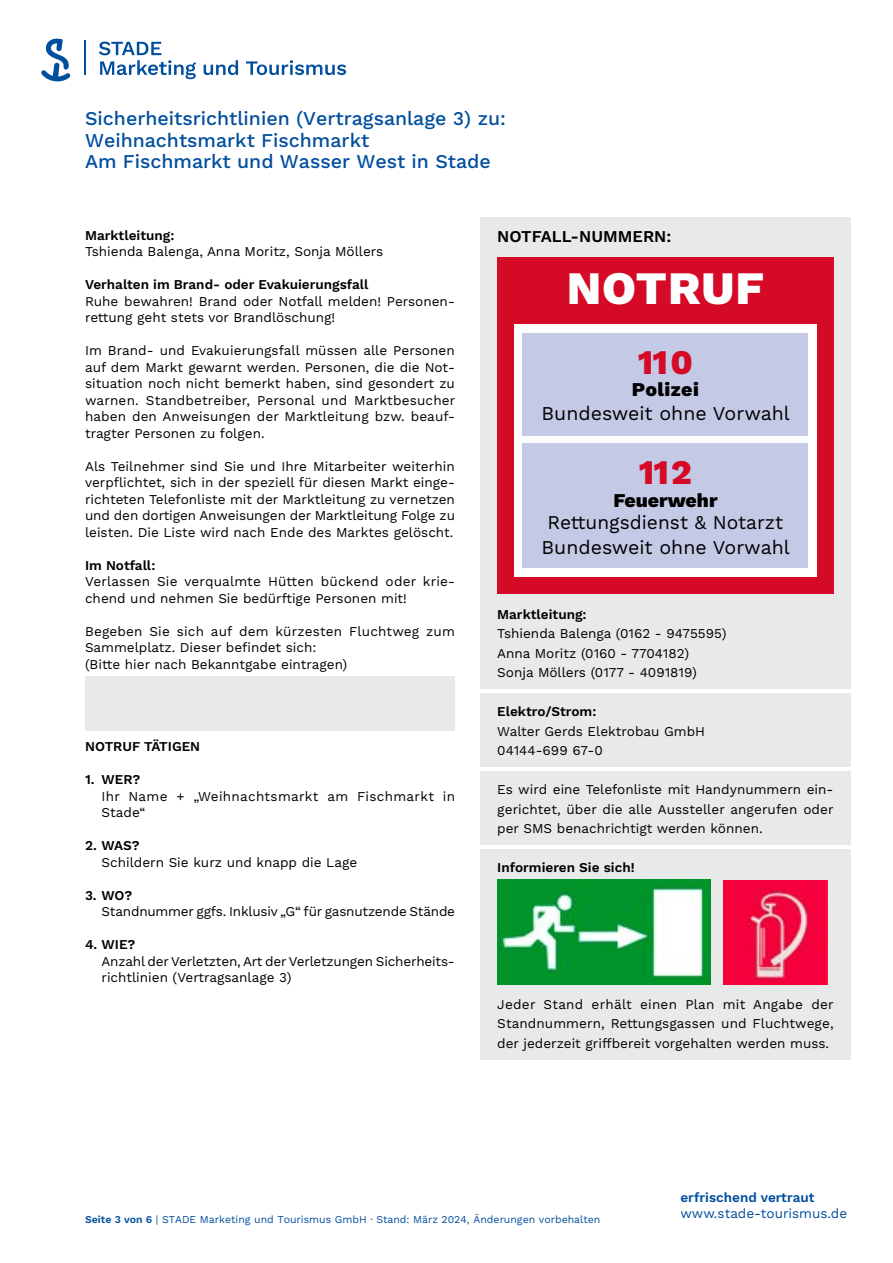
<style>
.page{position:relative;width:893px;height:1263px;background:#fff}
.page>*{position:absolute;margin:0;border:0;box-sizing:border-box;transform-origin:0 0}
.t1{font:800 46.5px "Work Sans";letter-spacing:.02em;color:#fff}
.t2{font:800 34.5px "Work Sans";letter-spacing:.015em;color:#d50a27}
.t3{font:500 19.5px/21.3px "Work Sans";color:#004e9e}
.t4{font:19.5px/24px "Work Sans";color:#000;text-align:center}
.t5{font:800 19.5px "Work Sans";color:#000}
.t6{font:800 19.5px "Work Sans";letter-spacing:.025em;color:#000}
.t7{font:600 16.5px "Work Sans";color:#000}
.t8{font:13.5px/16.5px "Work Sans";color:#000}
.t9{font:600 13.5px "Work Sans";color:#000}
.t10{font:13.5px/16.5px "Work Sans";letter-spacing:.02em;color:#000}
.t11{font:13.5px "Work Sans";color:#004e9e}
.t12{font:600 13.5px "Work Sans";color:#004e9e}
.t13{font:10.5px "Work Sans";color:#004e9e}
.s1{font-weight:600}
.s2{font-style:inherit}
</style>
<div class="page">
<svg style="left:41px;top:38px;width:29px;height:44px"></svg>
<svg style="left:99px;top:42px;width:247px;height:37px"></svg>
<hr style="left:84px;top:41px;width:2px;height:34px;background:#004e9e">
<div style="left:480px;top:217px;width:370px;height:38px;background:#e8e9e9"></div>
<div style="left:480px;top:238px;width:370px;height:38px;background:#e8e9e9"></div>
<div style="left:480px;top:259px;width:370px;height:38px;background:#e8e9e9"></div>
<div style="left:480px;top:280px;width:370px;height:38px;background:#e8e9e9"></div>
<div style="left:480px;top:301px;width:370px;height:38px;background:#e8e9e9"></div>
<div style="left:480px;top:322px;width:370px;height:38px;background:#e8e9e9"></div>
<div style="left:480px;top:343px;width:370px;height:38px;background:#e8e9e9"></div>
<div style="left:480px;top:364px;width:370px;height:38px;background:#e8e9e9"></div>
<div style="left:480px;top:385px;width:370px;height:38px;background:#e8e9e9"></div>
<div style="left:480px;top:406px;width:370px;height:38px;background:#e8e9e9"></div>
<div style="left:480px;top:427px;width:370px;height:38px;background:#e8e9e9"></div>
<div style="left:480px;top:448px;width:370px;height:38px;background:#e8e9e9"></div>
<div style="left:480px;top:469px;width:370px;height:38px;background:#e8e9e9"></div>
<div style="left:480px;top:490px;width:370px;height:38px;background:#e8e9e9"></div>
<div style="left:480px;top:511px;width:370px;height:38px;background:#e8e9e9"></div>
<div style="left:480px;top:532px;width:370px;height:38px;background:#e8e9e9"></div>
<div style="left:480px;top:553px;width:370px;height:38px;background:#e8e9e9"></div>
<div style="left:480px;top:574px;width:370px;height:38px;background:#e8e9e9"></div>
<div style="left:480px;top:596px;width:370px;height:34px;background:#e8e9e9"></div>
<div style="left:480px;top:615px;width:370px;height:74px;background:#e8e9e9"></div>
<div style="left:480px;top:693px;width:370px;height:35px;background:#e8e9e9"></div>
<div style="left:480px;top:713px;width:370px;height:34px;background:#e8e9e9"></div>
<div style="left:480px;top:732px;width:370px;height:35px;background:#e8e9e9"></div>
<div style="left:480px;top:771px;width:370px;height:74px;background:#e8e9e9"></div>
<div style="left:480px;top:849px;width:370px;height:35px;background:#e8e9e9"></div>
<div style="left:480px;top:869px;width:370px;height:34px;background:#e8e9e9"></div>
<div style="left:480px;top:888px;width:370px;height:35px;background:#e8e9e9"></div>
<div style="left:480px;top:908px;width:370px;height:34px;background:#e8e9e9"></div>
<div style="left:480px;top:927px;width:370px;height:35px;background:#e8e9e9"></div>
<div style="left:480px;top:947px;width:370px;height:34px;background:#e8e9e9"></div>
<svg style="left:480px;top:966px;width:370px;height:20px"></svg>
<div style="left:480px;top:986px;width:370px;height:73px;background:#e8e9e9"></div>
<div style="left:497px;top:257px;width:336px;height:337px;background:#d50a27"></div>
<div style="left:514px;top:324px;width:302px;height:253px;background:#fff"></div>
<div style="left:523px;top:333px;width:285px;height:102px;background:#c4c9e5"></div>
<div style="left:523px;top:444px;width:285px;height:124px;background:#c4c9e5"></div>
<img style="left:497px;top:879px;width:213px;height:105px">
<img style="left:724px;top:880px;width:104px;height:105px">
<div style="left:85px;top:677px;width:370px;height:54px;background:#e8e9e9"></div>
<h3 class="t3" style="left:85px;top:109px;width:422px">Sicherheitsrichtlinien (Vertragsanlage 3) zu:<br>Weihnachtsmarkt Fischmarkt<br>Am Fischmarkt und Wasser West in Stade</h3>
<p class="t9" style="left:85px;top:227px;width:91px">Marktleitung:</p>
<p class="t8" style="left:85px;top:244px;width:300px">Tshienda Balenga, Anna Moritz, Sonja Möllers</p>
<p class="t9" style="left:85px;top:277px;width:285px">Verhalten im Brand- oder Evakuierungsfall</p>
<p class="t8" style="left:85px;top:294px;width:371px">Ruhe bewahren! Brand oder Notfall melden! Personen&shy;rettung geht stets vor Brandlöschung!</p>
<p class="t8" style="left:85px;top:343px;width:372px;text-align:justify">Im Brand- und Evakuierungsfall müssen alle Personen auf dem Markt gewarnt werden. Personen, die die Not&shy;situation noch nicht bemerkt haben, sind gesondert zu warnen. Standbetreiber, Personal und Marktbesucher haben den Anweisungen der Marktleitung bzw. beauf&shy;tragter Personen zu folgen.</p>
<p class="t8" style="left:85px;top:459px;width:371px;text-align:justify">Als Teilnehmer sind Sie und Ihre Mitarbeiter weiterhin verpflichtet, sich in der speziell für diesen Markt einge&shy;richteten Telefonliste mit der Marktleitung zu vernetzen und den dortigen Anweisungen der Marktleitung Folge zu leisten. Die Liste wird nach Ende des Marktes gelöscht.</p>
<p class="t9" style="left:85px;top:557px;width:72px">Im Notfall:</p>
<p class="t8" style="left:85px;top:574px;width:372px">Verlassen Sie verqualmte Hütten bückend oder krie&shy;chend und nehmen Sie bedürftige Personen mit!</p>
<p class="t8" style="left:85px;top:624px;width:371px">Begeben Sie sich auf dem kürzesten Fluchtweg zum<br>Sammelplatz. Dieser befindet sich:<br>(Bitte hier nach Bekanntgabe eintragen)</p>
<p class="t9" style="left:85px;top:739px;width:117px">NOTRUF TÄTIGEN</p>
<p class="t9" style="left:85px;top:772px;width:57px">1. WER?</p>
<p class="t10" style="left:102px;top:789px;width:355px">Ihr Name + „Weihnachtsmarkt am Fischmarkt in<br>Stade“</p>
<p class="t9" style="left:85px;top:838px;width:56px">2. WAS?</p>
<p class="t8" style="left:102px;top:855px;width:257px">Schildern Sie kurz und knapp die Lage</p>
<p class="t9" style="left:85px;top:887px;width:49px">3. WO?</p>
<p class="t8" style="left:102px;top:904px;width:355px">Standnummer ggfs. Inklusiv „G“ für gasnutzende Stände</p>
<p class="t9" style="left:85px;top:937px;width:52px">4. WIE?</p>
<p class="t8" style="left:102px;top:954px;width:355px">Anzahl der Verletzten, Art der Verletzungen Sicherheits&shy;richtlinien (Vertragsanlage 3)</p>
<p class="t7" style="left:497px;top:227px;width:176px">NOTFALL-NUMMERN:</p>
<h1 class="t1" style="left:567px;top:261px;width:199px">NOTRUF</h1>
<h2 class="t2" style="left:638px;top:342px;width:57px">110</h2>
<h3 class="t6" style="left:632px;top:378px;width:69px">Polizei</h3>
<h3 class="t4" style="left:542px;top:403px;width:250px">Bundesweit ohne Vorwahl</h3>
<h2 class="t2" style="left:639px;top:453px;width:54px">112</h2>
<h3 class="t5" style="left:613px;top:489px;width:106px">Feuerwehr</h3>
<h3 class="t4" style="left:541px;top:512px;width:250px">Rettungsdienst &amp; Notarzt<br>Bundesweit ohne Vorwahl</h3>
<p class="t9" style="left:497px;top:606px;width:91px">Marktleitung:</p>
<p class="t8" style="left:497px;top:624px;width:231px;line-height:19.5px">Tshienda Balenga (0162 - 9475595)<br>Anna Moritz (0160 - 7704182)<br>Sonja Möllers (0177 - 4091819)</p>
<p class="t9" style="left:497px;top:704px;width:101px">Elektro/Strom:</p>
<p class="t8" style="left:497px;top:722px;width:209px;line-height:19.5px">Walter Gerds Elektrobau GmbH<br>04144-699 67-0</p>
<p class="t8" style="left:497px;top:780px;width:338px;line-height:19.5px;text-align:justify">Es wird eine Telefonliste mit Handynummern ein&shy;gerichtet, über die alle Aussteller angerufen oder per SMS benachrichtigt werden können.</p>
<p class="t9" style="left:497px;top:860px;width:139px">Informieren Sie sich!</p>
<p class="t8" style="left:497px;top:995px;width:338px;line-height:19.5px;text-align:justify">Jeder Stand erhält einen Plan mit Angabe der Standnummern, Rettungsgassen und Fluchtwege, der jederzeit griffbereit vorgehalten werden muss.</p>
<p class="t13" style="left:85px;top:1213px;width:517px"><span class="s1">Seite 3 von 6</span> | STADE Marketing und Tourismus GmbH · Stand: <span class="s2">März 2024,</span> Änderungen vorbehalten</p>
<p class="t12" style="left:680px;top:1190px;width:136px">erfrischend vertraut</p>
<p class="t11" style="left:680px;top:1206px;width:168px">www.stade-tourismus.de</p>
</div>
